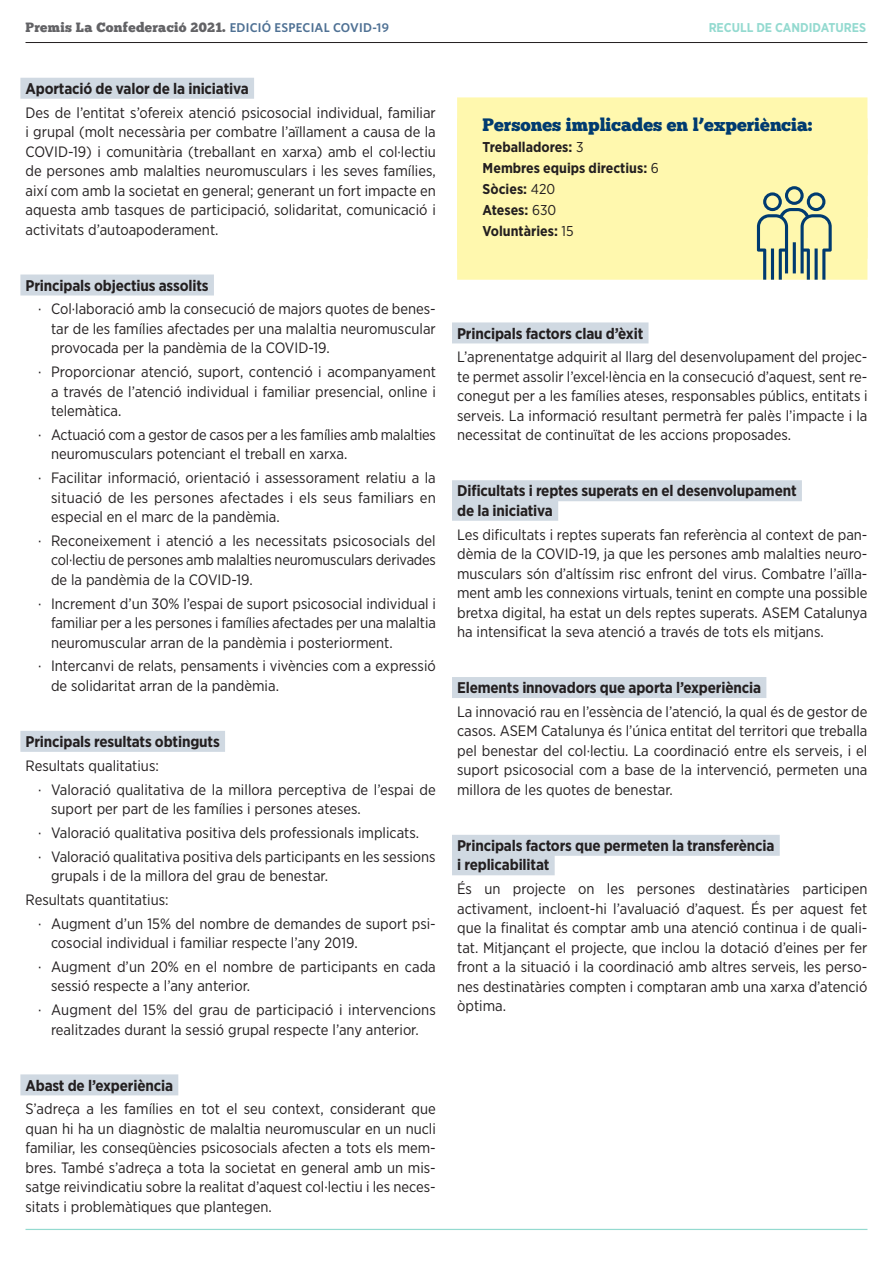
<style>
.page{position:relative;width:893px;height:1263px;background:#fff}
.page>*{position:absolute;margin:0;border:0;box-sizing:border-box;transform-origin:0 0}
._06__Text_fitxa_fina{font:18px "Chunk Five";color:#003b70}
._01_TITOLET_2{font:700 15.45px "Gotham Narrow";letter-spacing:-.01em;color:#231f20}
.t1{font:15px/19.5px "Gotham Narrow";color:#231f20;text-align:justify}
._06__Text_fitxa_fina-2{font:700 14.25px "Gotham Narrow";color:#231f20}
.t2{font:13.5px "Chunk Five";letter-spacing:.02em;color:#636366}
.t3{font:700 12.75px "Gotham Narrow";color:#94dad0}
.s1{font-family:"Whitney HTF";font-weight:600;font-size:12.75px;color:#4f7194}
.s2{font-weight:400}
</style>
<div class="page">
<hr style="left:26px;top:1229px;width:841px;height:1px;background:#94dad0">
<hr style="left:26px;top:42px;width:841px;height:1px;background:#231f20">
<div style="left:20px;top:78px;width:234px;height:21px;background:#d0d9e2"></div>
<div style="left:20px;top:274px;width:194px;height:21px;background:#d0d9e2"></div>
<div style="left:20px;top:731px;width:205px;height:21px;background:#d0d9e2"></div>
<div style="left:20px;top:1074px;width:158px;height:21px;background:#d0d9e2"></div>
<div style="left:457px;top:97px;width:410px;height:57px;background:#fff8ae"></div>
<div style="left:457px;top:139px;width:410px;height:57px;background:#fff8ae"></div>
<div style="left:457px;top:181px;width:410px;height:57px;background:#fff8ae"></div>
<div style="left:457px;top:223px;width:410px;height:57px;background:#fff8ae"></div>
<div style="left:452px;top:322px;width:196px;height:21px;background:#d0d9e2"></div>
<div style="left:452px;top:480px;width:350px;height:21px;background:#d0d9e2"></div>
<div style="left:452px;top:500px;width:106px;height:21px;background:#d0d9e2"></div>
<div style="left:452px;top:677px;width:314px;height:21px;background:#d0d9e2"></div>
<div style="left:452px;top:835px;width:328px;height:21px;background:#d0d9e2"></div>
<div style="left:452px;top:854px;width:103px;height:21px;background:#d0d9e2"></div>
<svg style="left:757px;top:186px;width:75px;height:94px"></svg>
<p class="t2" style="left:26px;top:19px;width:365px">Premis La Confederació 2021. <span class="s1">EDICIÓ ESPECIAL COVID-19</span></p>
<p class="t3" style="left:709px;top:20px;width:159px">RECULL DE CANDIDATURES</p>
<p class="_01_TITOLET_2" style="left:26px;top:79px;width:225px">Aportació de valor de la iniciativa</p>
<p class="t1" style="left:26px;top:102px;width:412px">Des de l’entitat s’ofereix atenció psicosocial individual, familiar i grupal (molt necessària per combatre l’aïllament a causa de la COVID-19) i comunitària (treballant en xarxa) amb el col·lectiu de persones amb malalties neuromusculars i les seves famílies, així com amb la societat en general; generant un fort impacte en aquesta amb tasques de participació, solidaritat, comunicació i activitats d’autoapoderament.</p>
<p class="_01_TITOLET_2" style="left:26px;top:275px;width:185px">Principals objectius assolits</p>
<p class="t1" style="left:51px;top:299px;width:386px;text-indent:-13px">· Col·laboració amb la consecució de majors quotes de benes· tar de les famílies afectades per una malaltia neuromuscular provocada per la pandèmia de la COVID-19.</p>
<p class="t1" style="left:51px;top:362px;width:386px;text-indent:-13px">· Proporcionar atenció, suport, contenció i acompanyament a través de l’atenció individual i familiar presencial, online i telemàtica.</p>
<p class="t1" style="left:51px;top:425px;width:386px;text-indent:-13px">· Actuació com a gestor de casos per a les famílies amb malalties neuromusculars potenciant el treball en xarxa.</p>
<p class="t1" style="left:51px;top:468px;width:386px;text-indent:-13px">· Facilitar informació, orientació i assessorament relatiu a la situació de les persones afectades i els seus familiars en especial en el marc de la pandèmia.</p>
<p class="t1" style="left:51px;top:531px;width:386px;text-indent:-13px">· Reconeixement i atenció a les necessitats psicosocials del col·lectiu de persones amb malalties neuromusculars derivades de la pandèmia de la COVID-19.</p>
<p class="t1" style="left:51px;top:593px;width:386px;text-indent:-13px">· Increment d’un 30% l’espai de suport psicosocial individual i familiar per a les persones i famílies afectades per una malaltia neuromuscular arran de la pandèmia i posteriorment.</p>
<p class="t1" style="left:51px;top:656px;width:386px;text-indent:-13px">· Intercanvi de relats, pensaments i vivències com a expressió de solidaritat arran de la pandèmia.</p>
<p class="_01_TITOLET_2" style="left:26px;top:732px;width:196px">Principals resultats obtinguts</p>
<p class="t1" style="left:26px;top:755px;width:135px">Resultats qualitatius:</p>
<p class="t1" style="left:51px;top:779px;width:386px;text-indent:-13px">· Valoració qualitativa de la millora perceptiva de l’espai de suport per part de les famílies i persones ateses.</p>
<p class="t1" style="left:38px;top:822px;width:382px">· Valoració qualitativa positiva dels professionals implicats.</p>
<p class="t1" style="left:51px;top:846px;width:386px;text-indent:-13px">· Valoració qualitativa positiva dels participants en les sessions grupals i de la millora del grau de benestar.</p>
<p class="t1" style="left:26px;top:889px;width:145px">Resultats quantitatius:</p>
<p class="t1" style="left:51px;top:913px;width:386px;text-indent:-13px">· Augment d’un 15% del nombre de demandes de suport psi· cosocial individual i familiar respecte l’any 2019.</p>
<p class="t1" style="left:51px;top:956px;width:386px;text-indent:-13px">· Augment d’un 20% en el nombre de participants en cada sessió respecte a l’any anterior.</p>
<p class="t1" style="left:38px;top:1000px;width:399px;text-align:center">· Augment del 15% del grau de participació i intervencions realitzades durant la sessió grupal respecte l’any anterior.</p>
<p class="_01_TITOLET_2" style="left:26px;top:1075px;width:149px">Abast de l’experiència</p>
<p class="t1" style="left:26px;top:1099px;width:412px">S’adreça a les famílies en tot el seu context, considerant que quan hi ha un diagnòstic de malaltia neuromuscular en un nucli familiar, les conseqüències psicosocials afecten a tots els mem· bres. També s’adreça a tota la societat en general amb un mis· satge reivindicatiu sobre la realitat d’aquest col·lectiu i les neces· sitats i problemàtiques que plantegen.</p>
<p class="_06__Text_fitxa_fina" style="left:483px;top:114px;width:331px">Persones implicades en l’experiència:</p>
<p class="_06__Text_fitxa_fina-2" style="left:483px;top:138px;width:102px">Treballadores: <span class="s2">3</span></p>
<p class="_06__Text_fitxa_fina-2" style="left:483px;top:159px;width:178px">Membres equips directius: <span class="s2">6</span></p>
<p class="_06__Text_fitxa_fina-2" style="left:483px;top:180px;width:74px">Sòcies: <span class="s2">420</span></p>
<p class="_06__Text_fitxa_fina-2" style="left:483px;top:201px;width:75px">Ateses: <span class="s2">630</span></p>
<p class="_06__Text_fitxa_fina-2" style="left:483px;top:222px;width:93px">Voluntàries: <span class="s2">15</span></p>
<p class="_01_TITOLET_2" style="left:457px;top:323px;width:188px">Principals factors clau d’èxit</p>
<p class="t1" style="left:457px;top:347px;width:412px">L’aprenentatge adquirit al llarg del desenvolupament del projec· te permet assolir l’excel·lència en la consecució d’aquest, sent re· conegut per a les famílies ateses, responsables públics, entitats i serveis. La informació resultant permetrà fer palès l’impacte i la necessitat de continuïtat de les accions proposades.</p>
<p class="_01_TITOLET_2" style="left:457px;top:481px;width:341px">Dificultats i reptes superats en el desenvolupament</p>
<p class="_01_TITOLET_2" style="left:457px;top:500px;width:97px">de la iniciativa</p>
<p class="t1" style="left:457px;top:524px;width:412px">Les dificultats i reptes superats fan referència al context de pan· dèmia de la COVID-19, ja que les persones amb malalties neuro· musculars són d’altíssim risc enfront del virus. Combatre l’aïlla· ment amb les connexions virtuals, tenint en compte una possible bretxa digital, ha estat un dels reptes superats. ASEM Catalunya ha intensificat la seva atenció a través de tots els mitjans.</p>
<p class="_01_TITOLET_2" style="left:457px;top:678px;width:305px">Elements innovadors que aporta l’experiència</p>
<p class="t1" style="left:457px;top:702px;width:412px">La innovació rau en l’essència de l’atenció, la qual és de gestor de casos. ASEM Catalunya és l’única entitat del territori que treballa pel benestar del col·lectiu. La coordinació entre els serveis, i el suport psicosocial com a base de la intervenció, permeten una millora de les quotes de benestar.</p>
<p class="_01_TITOLET_2" style="left:457px;top:836px;width:319px">Principals factors que permeten la transferència</p>
<p class="_01_TITOLET_2" style="left:457px;top:855px;width:94px">i replicabilitat</p>
<p class="t1" style="left:457px;top:879px;width:412px">És un projecte on les persones destinatàries participen activament, incloent-hi l’avaluació d’aquest. És per aquest fet que la finalitat és comptar amb una atenció continua i de quali· tat. Mitjançant el projecte, que inclou la dotació d’eines per fer front a la situació i la coordinació amb altres serveis, les perso· nes destinatàries compten i comptaran amb una xarxa d’atenció òptima.</p>
</div>
